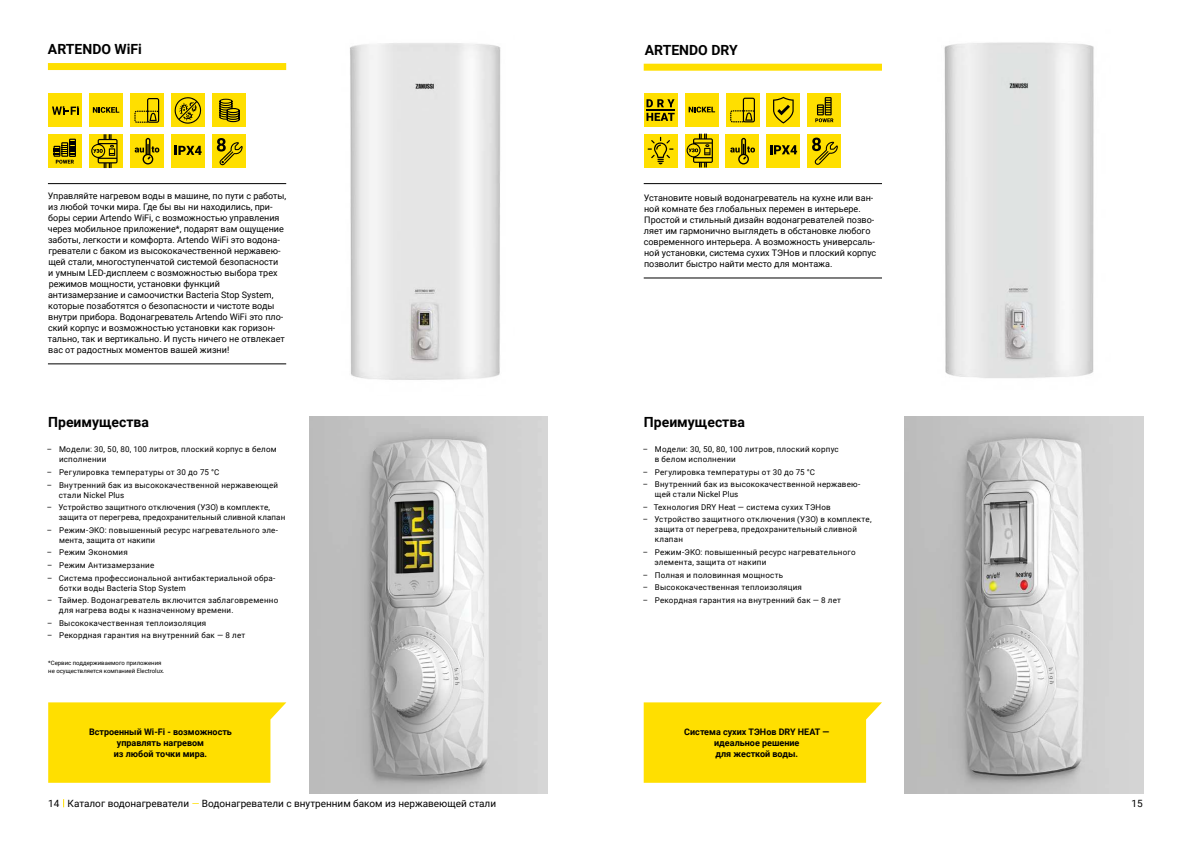
<style>
.page{position:relative;width:1191px;height:842px;background:#fff}
.page>*{position:absolute;margin:0;border:0;box-sizing:border-box;transform-origin:0 0}
.t1{font:700 14px "Roboto";color:#000}
.t2{font:10px "Roboto";color:#000}
.t3{font:9px/11px "Roboto";color:#000}
.t4{font:700 9px/11px "Roboto";color:#000;text-align:center}
.t5{font:8px/10px "Roboto";letter-spacing:.025em;color:#000}
.t6{font:6px/8px "Roboto";color:#000}
.s1{color:#ffdf00}
</style>
<div class="page">
<img style="left:350px;top:43px;width:151px;height:337px">
<img style="left:309px;top:417px;width:238px;height:377px">
<div style="left:48px;top:94px;width:34px;height:33px;background:#ffdf00"></div>
<svg style="left:52px;top:106px;width:27px;height:9px"></svg>
<div style="left:89px;top:134px;width:34px;height:34px;background:#ffdf00"></div>
<svg style="left:91px;top:134px;width:27px;height:34px"></svg>
<div style="left:130px;top:134px;width:34px;height:34px;background:#ffdf00"></div>
<svg style="left:135px;top:138px;width:24px;height:26px"></svg>
<div style="left:171px;top:134px;width:34px;height:34px;background:#ffdf00"></div>
<svg style="left:175px;top:146px;width:27px;height:9px"></svg>
<div style="left:212px;top:134px;width:34px;height:34px;background:#ffdf00"></div>
<svg style="left:217px;top:138px;width:26px;height:27px"></svg>
<div style="left:48px;top:134px;width:34px;height:34px;background:#ffdf00"></div>
<div style="left:89px;top:94px;width:34px;height:33px;background:#ffdf00"></div>
<svg style="left:93px;top:107px;width:26px;height:6px"></svg>
<div style="left:130px;top:94px;width:34px;height:33px;background:#ffdf00"></div>
<svg style="left:134px;top:98px;width:25px;height:25px"></svg>
<div style="left:171px;top:94px;width:34px;height:33px;background:#ffdf00"></div>
<svg style="left:174px;top:97px;width:27px;height:27px"></svg>
<svg style="left:54px;top:139px;width:22px;height:25px"></svg>
<div style="left:212px;top:94px;width:33px;height:33px;background:#ffdf00"></div>
<svg style="left:219px;top:98px;width:21px;height:25px"></svg>
<div style="left:48px;top:63px;width:238px;height:7px;background:#ffdf00"></div>
<hr style="left:48px;top:183px;width:238px;height:1px;background:#000">
<hr style="left:643px;top:183px;width:239px;height:1px;background:#000">
<hr style="left:643px;top:278px;width:239px;height:1px;background:#000">
<hr style="left:48px;top:364px;width:238px;height:1px;background:#000">
<img style="left:944px;top:42px;width:150px;height:336px">
<img style="left:904px;top:416px;width:239px;height:377px">
<div style="left:725px;top:134px;width:34px;height:34px;background:#ffdf00"></div>
<div style="left:685px;top:93px;width:33px;height:34px;background:#ffdf00"></div>
<svg style="left:688px;top:107px;width:27px;height:5px"></svg>
<div style="left:726px;top:93px;width:33px;height:34px;background:#ffdf00"></div>
<svg style="left:730px;top:98px;width:25px;height:24px"></svg>
<div style="left:807px;top:93px;width:34px;height:34px;background:#ffdf00"></div>
<svg style="left:815px;top:97px;width:18px;height:25px"></svg>
<div style="left:684px;top:134px;width:34px;height:33px;background:#ffdf00"></div>
<svg style="left:686px;top:134px;width:27px;height:33px"></svg>
<div style="left:766px;top:93px;width:34px;height:34px;background:#ffdf00"></div>
<svg style="left:773px;top:97px;width:20px;height:27px"></svg>
<div style="left:766px;top:134px;width:34px;height:33px;background:#ffdf00"></div>
<svg style="left:770px;top:145px;width:27px;height:9px"></svg>
<div style="left:807px;top:134px;width:34px;height:34px;background:#ffdf00"></div>
<svg style="left:812px;top:138px;width:26px;height:27px"></svg>
<div style="left:643px;top:64px;width:239px;height:7px;background:#ffdf00"></div>
<div style="left:643px;top:93px;width:34px;height:34px;background:#ffdf00"></div>
<hr style="left:646px;top:109px;width:28px;height:2px;background:#000">
<svg style="left:646px;top:99px;width:28px;height:8px"></svg>
<svg style="left:646px;top:113px;width:28px;height:8px"></svg>
<div style="left:643px;top:134px;width:34px;height:33px;background:#ffdf00"></div>
<svg style="left:647px;top:137px;width:26px;height:27px"></svg>
<svg style="left:48px;top:702px;width:238px;height:81px;background:#ffe110"></svg>
<svg style="left:643px;top:702px;width:239px;height:81px;background:#ffe111"></svg>
<svg style="left:730px;top:138px;width:25px;height:26px"></svg>
<h1 class="t1" style="left:48px;top:39px;width:96px">ARTENDO WiFi</h1>
<h1 class="t1" style="left:644px;top:40px;width:95px">ARTENDO DRY</h1>
<p class="t3" style="left:48px;top:190px;width:240px">Управляйте нагревом воды в машине, по пути с работы, из любой точки мира. Где бы вы ни находились, при&shy;боры серии Artendo WiFi, с возможностью управления через мобильное приложение*, подарят вам ощущение заботы, легкости и комфорта. Artendo WiFi это водона&shy;греватели с баком из высококачественной нержавею&shy;щей стали, многоступенчатой системой безопасности<br>и умным LED-дисплеем с возможностью выбора трех режимов мощности, установки функций антизамерзание и самоочистки Bacteria Stop System, которые позаботятся о безопасности и чистоте воды внутри прибора. Водонагреватель Artendo WiFi это пло&shy;ский корпус и возможностью установки как горизон&shy;тально, так и вертикально. И пусть ничего не отвлекает вас от радостных моментов вашей жизни!</p>
<p class="t3" style="left:643px;top:192px;width:234px">Установите новый водонагреватель на кухне или ван&shy;ной комнате без глобальных перемен в интерьере.<br>Простой и стильный дизайн водонагревателей позво&shy;ляет им гармонично выглядеть в обстановке любого современного интерьера. А возможность универсаль&shy;ной установки, система сухих ТЭНов и плоский корпус позволит быстро найти место для монтажа.</p>
<h1 class="t1" style="left:48px;top:412px;width:102px">Преимущества</h1>
<h1 class="t1" style="left:644px;top:412px;width:102px">Преимущества</h1>
<p class="t5" style="left:59px;top:444px;width:219px;text-indent:-12px">– Модели: 30, 50, 80, 100 литров, плоский корпус в белом исполнении</p>
<p class="t5" style="left:47px;top:467px;width:174px">– Регулировка температуры от 30 до 75 °С</p>
<p class="t5" style="left:59px;top:480px;width:221px;text-indent:-12px">– Внутренний бак из высококачественной нержавеющей стали Nickel Plus</p>
<p class="t5" style="left:59px;top:502px;width:228px;text-indent:-12px">– Устройство защитного отключения (УЗО) в комплекте, защита от перегрева, предохранительный сливной клапан</p>
<p class="t5" style="left:59px;top:525px;width:220px;text-indent:-12px">– Режим-ЭКО: повышенный ресурс нагревательного эле&shy;мента, защита от накипи</p>
<p class="t5" style="left:47px;top:547px;width:82px">– Режим Экономия</p>
<p class="t5" style="left:47px;top:560px;width:109px">– Режим Антизамерзание</p>
<p class="t5" style="left:59px;top:573px;width:218px;text-indent:-12px">– Система профессиональной антибактериальной обра&shy;ботки воды Bacteria Stop System</p>
<p class="t5" style="left:59px;top:595px;width:221px;text-indent:-12px">– Таймер. Водонагреватель включится заблаговременно для нагрева воды к назначенному времени.</p>
<p class="t5" style="left:47px;top:618px;width:161px">– Высококачественная теплоизоляция</p>
<p class="t5" style="left:47px;top:630px;width:200px">– Рекордная гарантия на внутренний бак — 8 лет</p>
<p class="t5" style="left:655px;top:444px;width:185px;text-indent:-12px">– Модели: 30, 50, 80, 100 литров, плоский корпус в белом исполнении</p>
<p class="t5" style="left:643px;top:467px;width:174px">– Регулировка температуры от 30 до 75 °С</p>
<p class="t5" style="left:655px;top:479px;width:207px;text-indent:-12px">– Внутренний бак из высококачественной нержавею&shy;щей стали Nickel Plus</p>
<p class="t5" style="left:643px;top:502px;width:190px">– Технология DRY Heat — система сухих ТЭНов</p>
<p class="t5" style="left:654px;top:515px;width:218px;text-indent:-12px">– Устройство защитного отключения (УЗО) в комплекте, защита от перегрева, предохранительный сливной клапан</p>
<p class="t5" style="left:654px;top:547px;width:203px;text-indent:-12px">– Режим-ЭКО: повышенный ресурс нагревательного элемента, защита от накипи</p>
<p class="t5" style="left:643px;top:570px;width:142px">– Полная и половинная мощность</p>
<p class="t5" style="left:643px;top:582px;width:161px">– Высококачественная теплоизоляция</p>
<p class="t5" style="left:643px;top:595px;width:200px">– Рекордная гарантия на внутренний бак — 8 лет</p>
<p class="t6" style="left:48px;top:658px;width:118px">*Сервис поддерживаемого приложения не осуществляется компанией Electrolux.</p>
<p class="t4" style="left:89px;top:726px;width:144px">Встроенный Wi-Fi - возможность управлять нагревом<br>из любой точки мира.</p>
<p class="t4" style="left:684px;top:726px;width:146px">Система сухих ТЭНов DRY HEAT — идеальное решение<br>для жесткой воды.</p>
<p class="t2" style="left:48px;top:798px;width:449px">14 Каталог водонагреватели <span class="s1">—</span> Водонагреватели с внутренним баком из нержавеющей стали</p>
<p class="t2" style="left:1131px;top:796px;width:13px">15</p>
</div>
